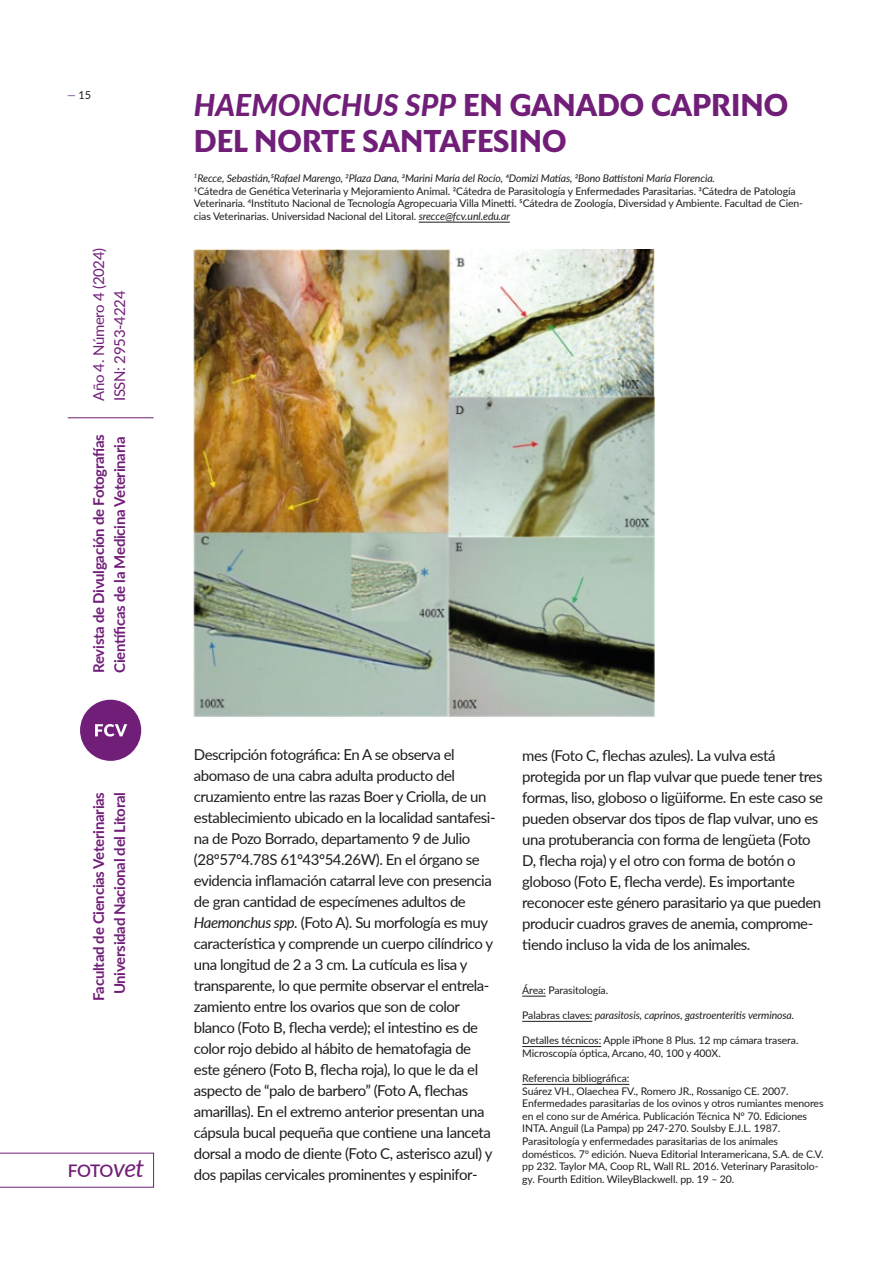
<style>
.page{position:relative;width:893px;height:1263px;background:#fff}
.page>*{position:absolute;margin:0;border:0;box-sizing:border-box;transform-origin:0 0}
.t1{font:900 30px/36px "Lux Sans";color:#711e79}
.t2{font:600 17.4px "Lato";color:#711e79}
.t3{font:15px/21px "Lato";letter-spacing:-.03em;color:#1d1d1b}
.t4{font:700 15px/21px "Lato";letter-spacing:-.02em;color:#711e79}
.t5{font:15px/21px "Lato";letter-spacing:-.02em;color:#711e79}
.t6{font:10.95px "Lato";color:#1d1d1b}
.t7{font:10.5px/12.6px "Lato";letter-spacing:-.01em;color:#1d1d1b}
.t8{font:italic 10.5px "Lato";letter-spacing:-.01em;color:#1d1d1b}
.s1{color:#5f348b}
.s2{font-weight:400;font-style:italic;font-size:24.75px}
.s3{font-family:"Lato";font-weight:800;font-style:italic}
.s4{font-style:italic}
.s5{font-style:normal}
</style>
<div class="page">
<svg style="left:522px;top:996px;width:24px;height:1px"></svg>
<hr style="left:522px;top:1021px;width:70px;height:1px;background:#1d1d1b">
<hr style="left:522px;top:1046px;width:79px;height:1px;background:#1d1d1b">
<hr style="left:522px;top:1084px;width:107px;height:1px;background:#1d1d1b">
<hr style="left:419px;top:222px;width:91px;height:1px;background:#1d1d1b">
<svg style="left:0;top:1153px;width:154px;height:34px"></svg>
<div style="left:80px;top:700px;width:61px;height:61px;background:#711e79;border-radius:50%"></div>
<svg style="left:95px;top:724px;width:32px;height:12px"></svg>
<hr style="left:68px;top:417px;width:86px;height:1px;background:#711e79">
<img style="left:194px;top:250px;width:461px;height:467px">
<p class="t6" style="left:67px;top:88px;width:26px"><span class="s1">—</span> 15</p>
<p class="t5" style="left:88px;top:401px;width:155px;rotate:-90deg">Año 4. Número 4 (2024)<br>ISSN: 2953-4224</p>
<p class="t4" style="left:87px;top:673px;width:240px;rotate:-90deg">Revista de Divulgación de Fotografías<br>Científicas de la Medicina Veterinaria</p>
<p class="t4" style="left:87px;top:1001px;width:210px;text-align:center;rotate:-90deg">Facultad de Ciencias Veterinarias<br>Universidad Nacional del Litoral</p>
<p class="t2" style="left:68px;top:1158px;width:78px">FOTO<span class="s2">vet</span></p>
<h1 class="t1" style="left:194px;top:86px;width:596px"><span class="s3">HAEMONCHUS SPP</span> EN GANADO CAPRINO<br>DEL NORTE SANTAFESINO</h1>
<p class="t7" style="left:194px;top:171px;width:611px"><sup>1</sup><span class="s4">Recce, Sebastián,5Rafael Marengo, 2Plaza Dana, 3Marini María del Rocío, 4Domizi Matías, 2Bono Battistoni María Florencia.<br></span>1Cátedra de Genética Veterinaria y Mejoramiento Animal. 2Cátedra de Parasitología y Enfermedades Parasitarias. 3Cátedra de Patología Veterinaria. 4Instituto Nacional de Tecnología Agropecuaria Villa Minetti. 5Cátedra de Zoología, Diversidad y Ambiente. Facultad de Cien&shy;cias Veterinarias. Universidad Nacional del Litoral. <span class="s4">srecce@fcv.unl.edu.ar</span></p>
<p class="t3" style="left:194px;top:743px;width:303px">Descripción fotográfica: En A se observa el abomaso de una cabra adulta producto del cruzamiento entre las razas Boer y Criolla, de un establecimiento ubicado en la localidad santafesi&shy;na de Pozo Borrado, departamento 9 de Julio (28º57º4.78S 61º43º54.26W). En el órgano se evidencia inflamación catarral leve con presencia de gran cantidad de especímenes adultos de <span class="s4">Haemonchus spp.</span> (Foto A). Su morfología es muy característica y comprende un cuerpo cilíndrico y una longitud de 2 a 3 cm. La cutícula es lisa y transparente, lo que permite observar el entrela&shy;zamiento entre los ovarios que son de color blanco (Foto B, flecha verde); el intestino es de color rojo debido al hábito de hematofagia de este género (Foto B, flecha roja), lo que le da el aspecto de “palo de barbero” (Foto A, flechas amarillas). En el extremo anterior presentan una cápsula bucal pequeña que contiene una lanceta dorsal a modo de diente (Foto C, asterisco azul) y dos papilas cervicales prominentes y espinifor-</p>
<p class="t3" style="left:522px;top:745px;width:302px">mes (Foto C, flechas azules). La vulva está protegida por un flap vulvar que puede tener tres formas, liso, globoso o ligüiforme. En este caso se pueden observar dos tipos de flap vulvar, uno es una protuberancia con forma de lengüeta (Foto D, flecha roja) y el otro con forma de botón o globoso (Foto E, flecha verde). Es importante reconocer este género parasitario ya que pueden producir cuadros graves de anemia, comprome&shy;tiendo incluso la vida de los animales.</p>
<p class="t7" style="left:522px;top:983px;width:87px">Área: Parasitología.</p>
<p class="t8" style="left:522px;top:1007px;width:274px"><span class="s5">Palabras claves:</span> parasitosis, caprinos, gastroenteritis verminosa.</p>
<p class="t7" style="left:522px;top:1033px;width:278px">Detalles técnicos: Apple iPhone 8 Plus. 12 mp cámara trasera.<br>Microscopía óptica, Arcano, 40, 100 y 400X.</p>
<p class="t7" style="left:522px;top:1071px;width:303px">Referencia bibliográfica:<br>Suárez VH., Olaechea FV., Romero JR., Rossanigo CE. 2007.<br>Enfermedades parasitarias de los ovinos y otros rumiantes menores en el cono sur de América. Publicación Técnica N° 70. Ediciones INTA. Anguil (La Pampa) pp 247-270. Soulsby E.J.L. 1987.<br>Parasitología y enfermedades parasitarias de los animales domésticos. 7° edición. Nueva Editorial Interamericana, S.A. de C.V. pp 232. Taylor MA, Coop RL, Wall RL. 2016. Veterinary Parasitolo&shy;gy. Fourth Edition. WileyBlackwell. pp. 19 – 20.</p>
</div>
